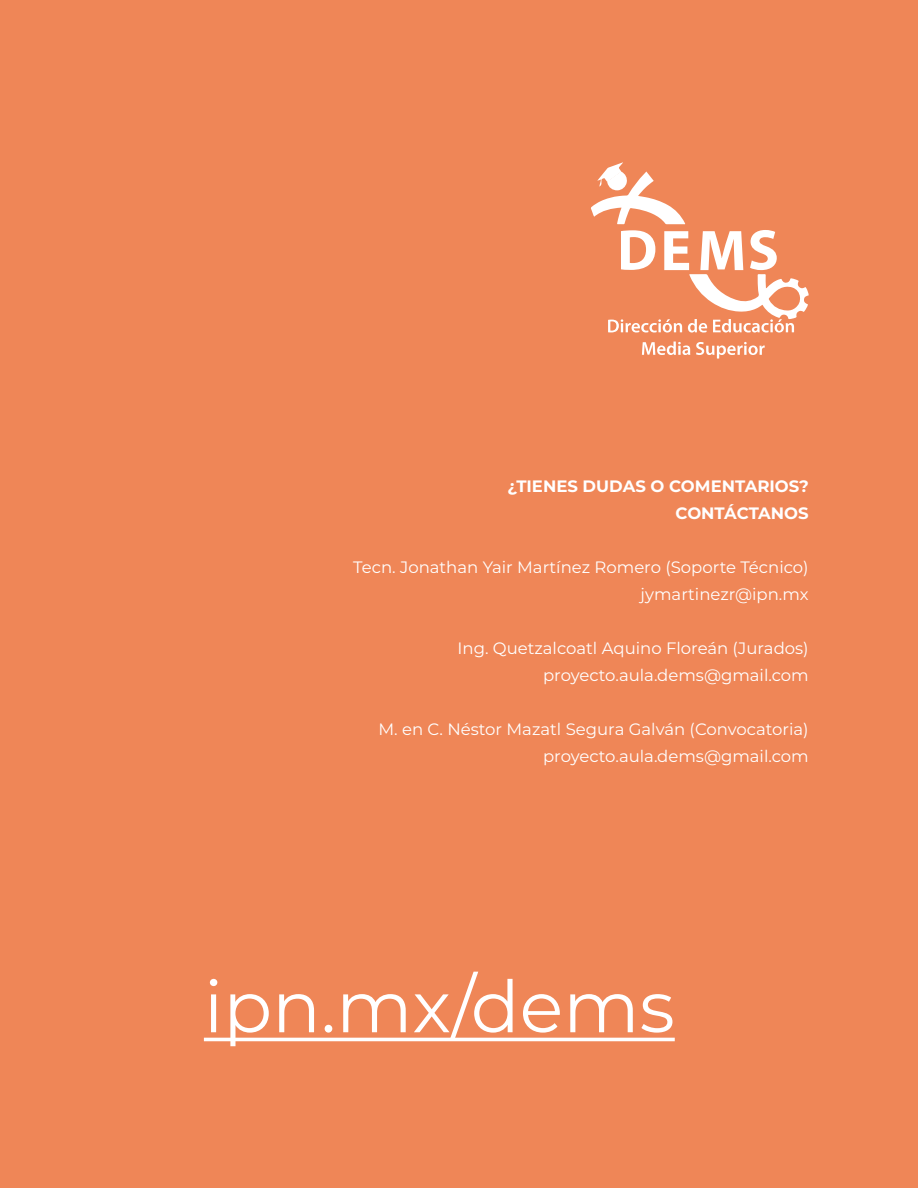
<style>
.page{position:relative;width:918px;height:1188px;background:#ef8657}
.page>*{position:absolute;margin:0;border:0;box-sizing:border-box;transform-origin:0 0}
.t1{font:72px "Montserrat";color:#fff}
.t2{font:16.5px/27px "Montserrat";color:#fff;text-align:right}
.t3{font:700 16.5px/27px "Montserrat";color:#fff;text-align:right}
</style>
<div class="page">
<hr style="left:204px;top:1038px;width:471px;height:3px;background:#fff">
<svg style="left:642px;top:342px;width:123px;height:17px"></svg>
<svg style="left:591px;top:162px;width:94px;height:62px"></svg>
<svg style="left:608px;top:230px;width:201px;height:103px"></svg>
<p class="t3" style="left:508px;top:472px;width:303px">¿TIENES DUDAS O COMENTARIOS?<br>CONTÁCTANOS</p>
<p class="t2" style="left:353px;top:553px;width:457px">Tecn. Jonathan Yair Martínez Romero (Soporte Técnico) jymartinezr@ipn.mx</p>
<p class="t2" style="left:458px;top:634px;width:353px">Ing. Quetzalcoatl Aquino Floreán (Jurados) proyecto.aula.dems@gmail.com</p>
<p class="t2" style="left:378px;top:715px;width:432px">M. en C. Néstor Mazatl Segura Galván (Convocatoria) proyecto.aula.dems@gmail.com</p>
<h1 class="t1" style="left:204px;top:957px;width:472px">ipn.mx/dems</h1>
</div>
